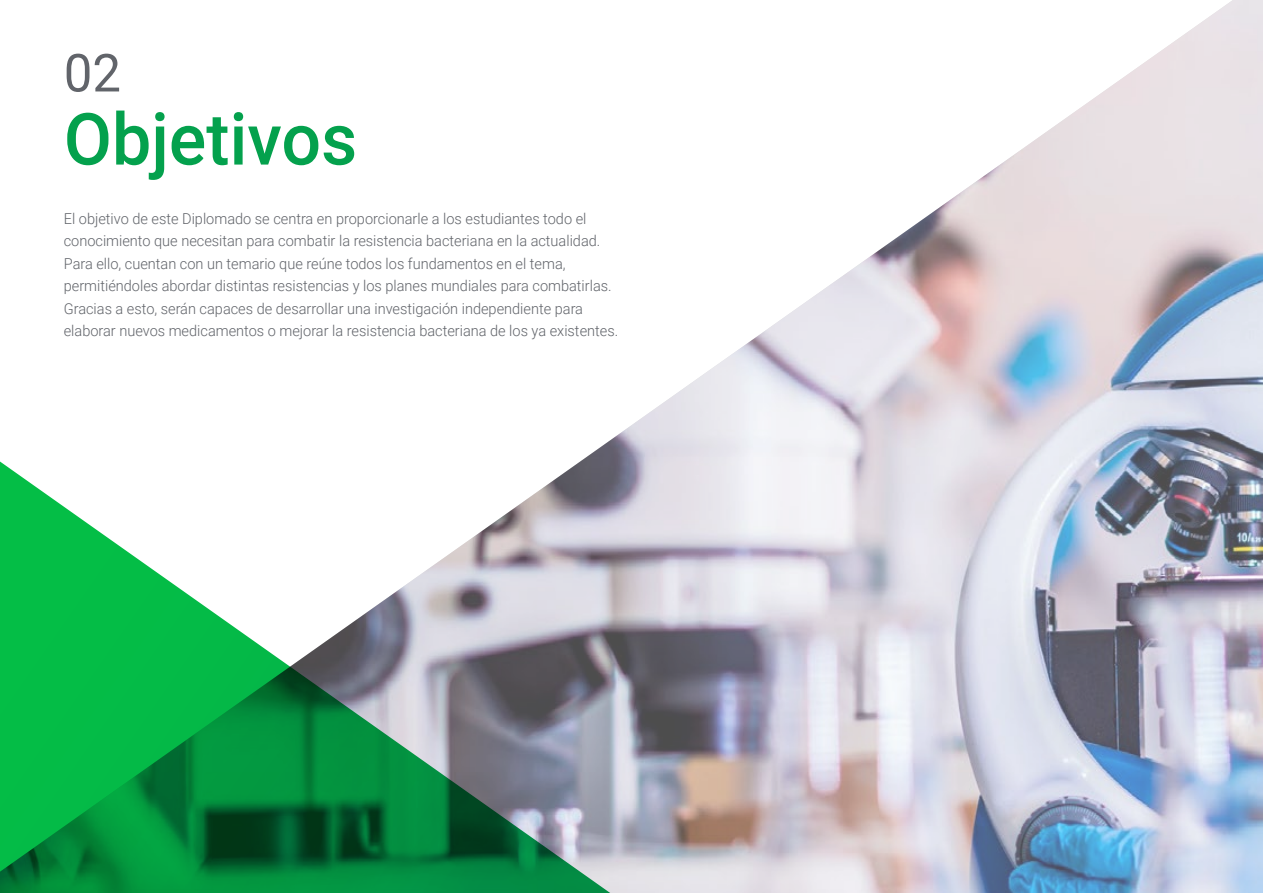
<style>
.page{position:relative;width:1263px;height:893px;background:#fff}
.page>*{position:absolute;margin:0;border:0;box-sizing:border-box;transform-origin:0 0}
.t1{font:500 72px "Roboto";color:#04a14d}
.t2{font:52.5px "Roboto";color:#61646a}
.t3{font:300 15px/22.5px "Roboto";color:#61646a}
</style>
<div class="page">
<img style="left:602px;top:0;width:661px;height:893px">
<svg style="left:0;top:446px;width:640px;height:447px"></svg>
<h2 class="t2" style="left:64px;top:36px;width:59px">02</h2>
<h1 class="t1" style="left:64px;top:89px;width:295px">Objetivos</h1>
<p class="t3" style="left:64px;top:207px;width:556px">El objetivo de este Diplomado se centra en proporcionarle a los estudiantes todo el conocimiento que necesitan para combatir la resistencia bacteriana en la actualidad.<br>Para ello, cuentan con un temario que reúne todos los fundamentos en el tema, permitiéndoles abordar distintas resistencias y los planes mundiales para combatirlas.<br>Gracias a esto, serán capaces de desarrollar una investigación independiente para elaborar nuevos medicamentos o mejorar la resistencia bacteriana de los ya existentes.</p>
</div>
